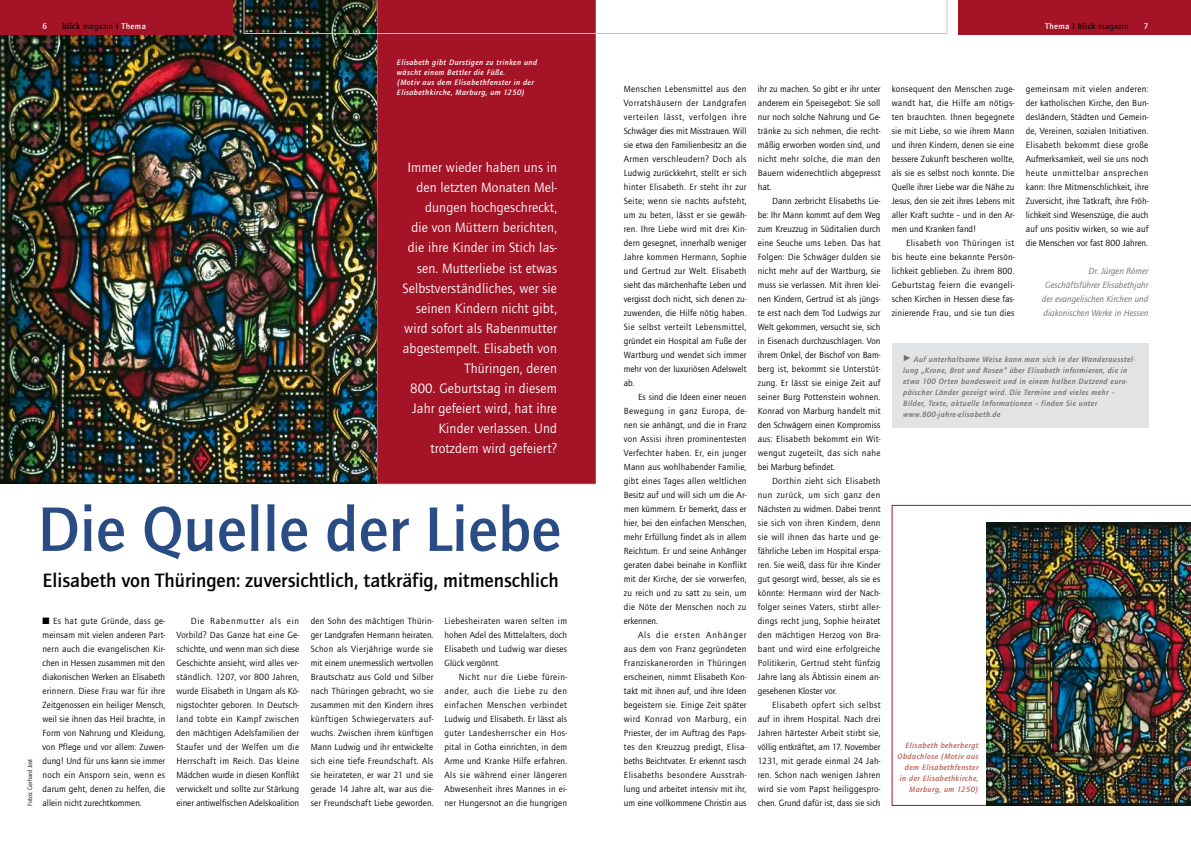
<style>
.page{position:relative;width:1191px;height:842px;background:#fff}
.page>*{position:absolute;margin:0;border:0;box-sizing:border-box;transform-origin:0 0}
.t1{font:700 65px "Quay Itc T";color:#2a4c85}
.t2{font:700 20px "Quay Itc T";color:#000}
.t3{font:14px/20px "Quay Itc T";letter-spacing:.01em;color:#fff;text-align:right}
.t4{font:9.2px/14px "Quay Itc T";letter-spacing:.01em;color:#000;text-align:justify}
.t5{font:italic 9.2px/14px "Quay Itc T";color:#6e6f70;text-align:right}
.t6{font:8.5px "Quay Itc T";letter-spacing:.05em;color:#000}
.t7{font:700 8.5px "Quay Itc T";color:#fff}
.t8{font:italic 700 8px/11px "Quay Itc T";letter-spacing:.05em;color:#6e6f70}
.t9{font:italic 700 8px/10px "Quay Itc T";letter-spacing:.05em;color:#fff}
.t10{font:italic 700 8px/11px "Quay Itc T";letter-spacing:.05em;color:#bd5d52;text-align:right}
.t11{font:6.5px "Quay Itc T";color:#000}
.s1{font-weight:700}
.s2{font-weight:700;color:#fff}
.s3{font-family:"Linotype Tapestry Triangle";font-weight:400;font-style:normal}
</style>
<div class="page">
<img style="left:0;top:0;width:377px;height:484px">
<div style="left:958px;top:0;width:233px;height:34px;background:#a51327"></div>
<div style="left:0;top:0;width:232px;height:34px;background:#a51327"></div>
<div style="left:377px;top:34px;width:218px;height:450px;background:#a51327"></div>
<svg style="left:243px;top:0;width:704px;height:34px"></svg>
<svg style="left:891px;top:505px;width:300px;height:301px"></svg>
<img style="left:986px;top:522px;width:205px;height:283px">
<div style="left:891px;top:344px;width:257px;height:84px;background:#e2e3e4"></div>
<p class="t7" style="left:43px;top:21px;width:6px">6</p>
<p class="t6" style="left:62px;top:21px;width:85px"><span class="s1">blick</span> magazin <span class="s1">I</span> <span class="s2">Thema</span></p>
<p class="t6" style="left:1045px;top:21px;width:85px"><span class="s2">Thema</span> <span class="s1">I blick</span> magazin</p>
<p class="t7" style="left:1143px;top:21px;width:6px">7</p>
<p class="t9" style="left:397px;top:57px;width:142px">Elisabeth gibt Durstigen zu trinken und wäscht einem Bettler die Füße.<br>(Motiv aus dem Elisabethfenster in der Elisabethkirche, Marburg, um 1250)</p>
<p class="t3" style="left:402px;top:158px;width:156px">Immer wieder haben uns in den letzten Monaten Mel&shy;dungen hochgeschreckt,<br>die von Müttern berichten, die ihre Kinder im Stich las&shy;sen. Mutterliebe ist etwas<br>Selbstverständliches, wer sie seinen Kindern nicht gibt, wird sofort als Rabenmutter abgestempelt. Elisabeth von<br>Thüringen, deren<br>800. Geburtstag in diesem<br>Jahr gefeiert wird, hat ihre<br>Kinder verlassen. Und trotzdem wird gefeiert?</p>
<h1 class="t1" style="left:37px;top:491px;width:525px">Die Quelle der Liebe</h1>
<h2 class="t2" style="left:43px;top:569px;width:518px">Elisabeth von Thüringen: zuversichtlich, tatkräfig, mitmenschlich</h2>
<p class="t11" style="left:26px;top:806px;width:49px;rotate:-90deg">Fotos: Gerhard Jost</p>
<p class="t4" style="left:43px;top:613px;width:124px">■ Es hat gute Gründe, dass ge&shy;meinsam mit vielen anderen Part&shy;nern auch die evangelischen Kir&shy;chen in Hessen zusammen mit den diakonischen Werken an Elisabeth erinnern. Diese Frau war für ihre Zeitgenossen ein heiliger Mensch, weil sie ihnen das Heil brachte, in Form von Nahrung und Kleidung, von Pflege und vor allem: Zuwen&shy;dung! Und für uns kann sie immer noch ein Ansporn sein, wenn es darum geht, denen zu helfen, die allein nicht zurechtkommen.</p>
<p class="t4" style="left:176px;top:613px;width:124px;text-indent:14px">Die Rabenmutter als ein Vorbild? Das Ganze hat eine Ge&shy;schichte, und wenn man sich diese Geschichte ansieht, wird alles ver&shy;ständlich. 1207, vor 800 Jahren, wurde Elisabeth in Ungarn als Kö&shy;nigstochter geboren. In Deutsch&shy;land tobte ein Kampf zwischen den mächtigen Adelsfamilien der Staufer und der Welfen um die Herrschaft im Reich. Das kleine Mädchen wurde in diesen Konflikt verwickelt und sollte zur Stärkung einer antiwelfischen Adelskoalition</p>
<p class="t4" style="left:311px;top:613px;width:124px">den Sohn des mächtigen Thürin&shy;ger Landgrafen Hermann heiraten.<br>Schon als Vierjährige wurde sie mit einem unermesslich wertvollen Brautschatz aus Gold und Silber nach Thüringen gebracht, wo sie zusammen mit den Kindern ihres künftigen Schwiegervaters auf&shy;wuchs. Zwischen ihrem künftigen Mann Ludwig und ihr entwickelte sich eine tiefe Freundschaft. Als sie heirateten, er war 21 und sie gerade 14 Jahre alt, war aus die&shy;ser Freundschaft Liebe geworden.</p>
<p class="t4" style="left:444px;top:614px;width:124px">Liebesheiraten waren selten im hohen Adel des Mittelalters, doch Elisabeth und Ludwig war dieses Glück vergönnt.</p>
<p class="t4" style="left:444px;top:670px;width:124px;text-indent:14px">Nicht nur die Liebe fürein&shy;ander, auch die Liebe zu den einfachen Menschen verbindet Ludwig und Elisabeth. Er lässt als guter Landesherrscher ein Hos&shy;pital in Gotha einrichten, in dem Arme und Kranke Hilfe erfahren.<br>Als sie während einer längeren Abwesenheit ihres Mannes in ei&shy;ner Hungersnot an die hungrigen</p>
<p class="t4" style="left:624px;top:82px;width:124px">Menschen Lebensmittel aus den Vorratshäusern der Landgrafen verteilen lässt, verfolgen ihre Schwäger dies mit Misstrauen. Will sie etwa den Familienbesitz an die Armen verschleudern? Doch als Ludwig zurückkehrt, stellt er sich hinter Elisabeth. Er steht ihr zur Seite; wenn sie nachts aufsteht, um zu beten, lässt er sie gewäh&shy;ren. Ihre Liebe wird mit drei Kin&shy;dern gesegnet, innerhalb weniger Jahre kommen Hermann, Sophie und Gertrud zur Welt. Elisabeth sieht das märchenhafte Leben und vergisst doch nicht, sich denen zu&shy;zuwenden, die Hilfe nötig haben.<br>Sie selbst verteilt Lebensmittel, gründet ein Hospital am Fuße der Wartburg und wendet sich immer mehr von der luxuriösen Adelswelt ab.</p>
<p class="t4" style="left:624px;top:390px;width:124px;text-indent:14px">Es sind die Ideen einer neuen Bewegung in ganz Europa, de&shy;nen sie anhängt, und die in Franz von Assisi ihren prominentesten Verfechter haben. Er, ein junger Mann aus wohlhabender Familie, gibt eines Tages allen weltlichen Besitz auf und will sich um die Ar&shy;men kümmern. Er bemerkt, dass er hier, bei den einfachen Menschen, mehr Erfüllung findet als in allem Reichtum. Er und seine Anhänger geraten dabei beinahe in Konflikt mit der Kirche, der sie vorwerfen, zu reich und zu satt zu sein, um die Nöte der Menschen noch zu erkennen.</p>
<p class="t4" style="left:624px;top:628px;width:124px;text-indent:14px">Als die ersten Anhänger aus dem von Franz gegründeten Franziskanerorden in Thüringen erscheinen, nimmt Elisabeth Kon&shy;takt mit ihnen auf, und ihre Ideen begeistern sie. Einige Zeit später wird Konrad von Marburg, ein Priester, der im Auftrag des Paps&shy;tes den Kreuzzug predigt, Elisa&shy;beths Beichtvater. Er erkennt rasch Elisabeths besondere Ausstrah&shy;lung und arbeitet intensiv mit ihr,</p>
<p class="t4" style="left:624px;top:796px;width:124px">um eine vollkommene Christin aus</p>
<p class="t4" style="left:758px;top:81px;width:124px">ihr zu machen. So gibt er ihr unter anderem ein Speisegebot: Sie soll nur noch solche Nahrung und Ge&shy;tränke zu sich nehmen, die recht&shy;mäßig erworben worden sind, und nicht mehr solche, die man den Bauern widerrechtlich abgepresst hat.</p>
<p class="t4" style="left:758px;top:193px;width:124px;text-indent:14px">Dann zerbricht Elisabeths Lie&shy;be: Ihr Mann kommt auf dem Weg zum Kreuzzug in Süditalien durch eine Seuche ums Leben. Das hat Folgen: Die Schwäger dulden sie nicht mehr auf der Wartburg, sie muss sie verlassen. Mit ihren klei&shy;nen Kindern, Gertrud ist als jüngs&shy;te erst nach dem Tod Ludwigs zur Welt gekommen, versucht sie, sich in Eisenach durchzuschlagen. Von ihrem Onkel, der Bischof von Bam&shy;berg ist, bekommt sie Unterstüt&shy;zung. Er lässt sie einige Zeit auf seiner Burg Pottenstein wohnen.<br>Konrad von Marburg handelt mit den Schwägern einen Kompromiss aus: Elisabeth bekommt ein Wit&shy;wengut zugeteilt, das sich nahe bei Marburg befindet.</p>
<p class="t4" style="left:758px;top:473px;width:124px;text-indent:14px">Dorthin zieht sich Elisabeth nun zurück, um sich ganz den Nächsten zu widmen. Dabei trennt sie sich von ihren Kindern, denn sie will ihnen das harte und ge&shy;fährliche Leben im Hospital erspa&shy;ren. Sie weiß, dass für ihre Kinder gut gesorgt wird, besser, als sie es könnte: Hermann wird der Nach&shy;folger seines Vaters, stirbt aller&shy;dings recht jung, Sophie heiratet den mächtigen Herzog von Bra&shy;bant und wird eine erfolgreiche Politikerin, Gertrud steht fünfzig Jahre lang als Äbtissin einem an&shy;gesehenen Kloster vor.</p>
<p class="t4" style="left:758px;top:698px;width:124px;text-indent:14px">Elisabeth opfert sich selbst auf in ihrem Hospital. Nach drei Jahren härtester Arbeit stirbt sie, völlig entkräftet, am 17. November 1231, mit gerade einmal 24 Jah&shy;ren. Schon nach wenigen Jahren wird sie vom Papst heiliggespro&shy;chen. Grund dafür ist, dass sie sich</p>
<p class="t4" style="left:891px;top:82px;width:124px">konsequent den Menschen zuge&shy;wandt hat, die Hilfe am nötigs&shy;ten brauchten. Ihnen begegnete sie mit Liebe, so wie ihrem Mann und ihren Kindern, denen sie eine bessere Zukunft bescheren wollte, als sie es selbst noch konnte. Die Quelle ihrer Liebe war die Nähe zu Jesus, den sie zeit ihres Lebens mit aller Kraft suchte – und in den Ar&shy;men und Kranken fand!</p>
<p class="t4" style="left:891px;top:236px;width:124px;text-indent:14px">Elisabeth von Thüringen ist bis heute eine bekannte Persön&shy;lichkeit geblieben. Zu ihrem 800.<br>Geburtstag feiern die evangeli&shy;schen Kirchen in Hessen diese fas&shy;zinierende Frau, und sie tun dies</p>
<p class="t4" style="left:1025px;top:82px;width:124px">gemeinsam mit vielen anderen: der katholischen Kirche, den Bun&shy;desländern, Städten und Gemein&shy;de, Vereinen, sozialen Initiativen.<br>Elisabeth bekommt diese große Aufmerksamkeit, weil sie uns noch heute unmittelbar ansprechen kann: Ihre Mitmenschlichkeit, ihre Zuversicht, ihre Tatkraft, ihre Fröh&shy;lichkeit sind Wesenszüge, die auch auf uns positiv wirken, so wie auf die Menschen vor fast 800 Jahren.</p>
<p class="t5" style="left:1041px;top:264px;width:108px">Dr. Jürgen Römer<br>Geschäftsführer Elisabethjahr der evangelischen Kirchen und diakonischen Werke in Hessen</p>
<p class="t8" style="left:903px;top:354px;width:233px"><span class="s3">A</span> Auf unterhaltsame Weise kann man sich in der Wanderausstel&shy;lung „Krone, Brot und Rosen“ über Elisabeth informieren, die in etwa 100 Orten bundesweit und in einem halben Dutzend euro&shy;päischer Länder gezeigt wird. Die Termine und vieles mehr – Bilder, Texte, aktuelle Informationen – finden Sie unter www.800-jahre-elisabeth.de</p>
<p class="t10" style="left:897px;top:740px;width:82px">Elisabeth beherbergt<br>Obdachlose (Motiv aus dem Elisabethfenster in der Elisabethkirche,<br>Marburg, um 1250)</p>
</div>
